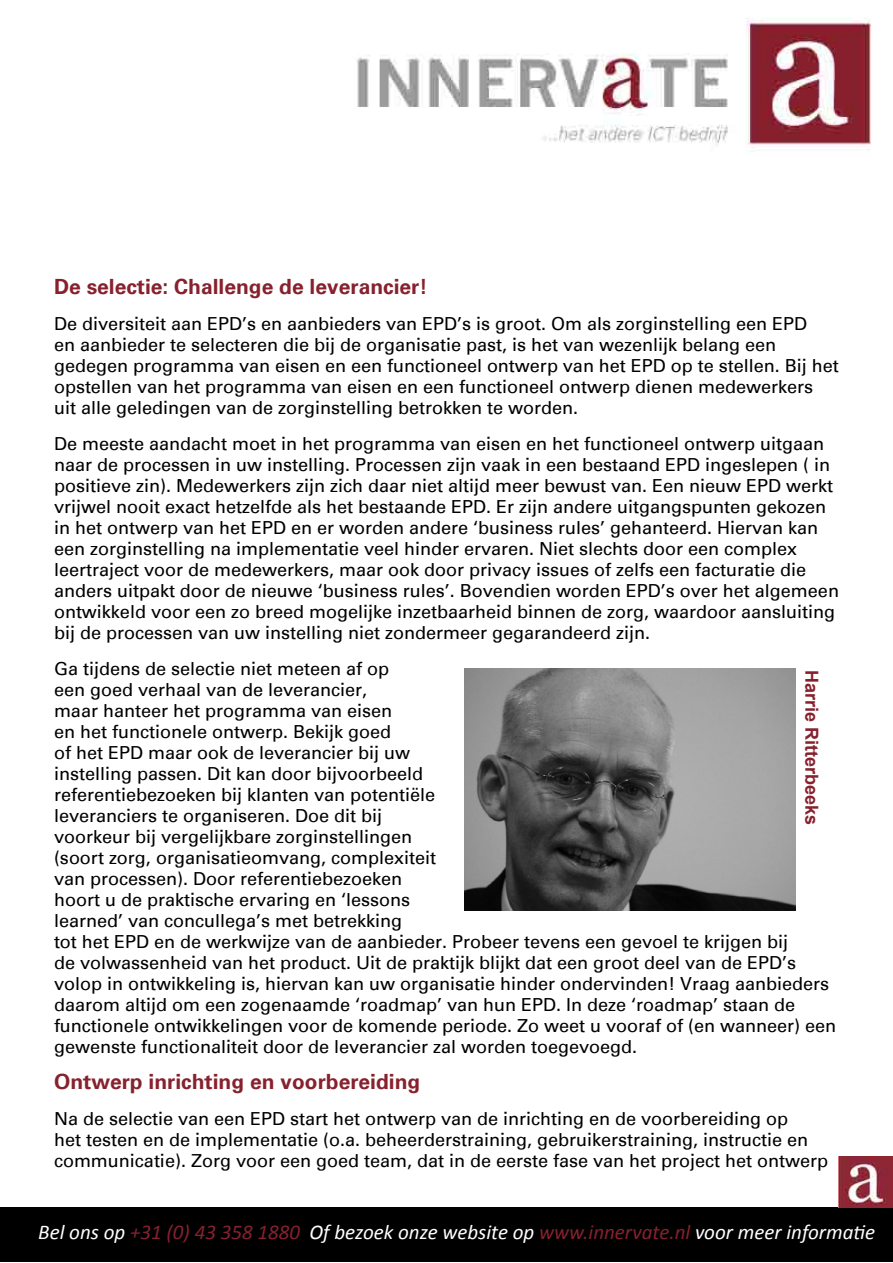
<style>
.page{position:relative;width:893px;height:1263px;background:#fff}
.page>*{position:absolute;margin:0;border:0;box-sizing:border-box;transform-origin:0 0}
.t1{font:italic 21px "Calibri";color:#fff}
.t2{font:700 21px "Univers";color:#87212e}
.t3{font:18px/21px "Univers";color:#000}
.t4{font:700 18px "Arial";color:#87212e}
.s1{color:#87212e}
</style>
<div class="page">
<div style="left:0;top:1208px;width:893px;height:54px;background:#000"></div>
<img style="left:839px;top:1156px;width:54px;height:52px">
<img style="left:356px;top:18px;width:515px;height:134px">
<img style="left:464px;top:668px;width:331px;height:242px">
<p class="t2" style="left:54px;top:274px;width:375px">De selectie: Challenge de leverancier!</p>
<p class="t3" style="left:54px;top:313px;width:786px">De diversiteit aan EPD’s en aanbieders van EPD’s is groot. Om als zorginstelling een EPD<br>en aanbieder te selecteren die bij de organisatie past, is het van wezenlijk belang een gedegen programma van eisen en een functioneel ontwerp van het EPD op te stellen. Bij het opstellen van het programma van eisen en een functioneel ontwerp dienen medewerkers uit alle geledingen van de zorginstelling betrokken te worden.</p>
<p class="t3" style="left:54px;top:433px;width:786px">De meeste aandacht moet in het programma van eisen en het functioneel ontwerp uitgaan naar de processen in uw instelling. Processen zijn vaak in een bestaand EPD ingeslepen ( in positieve zin). Medewerkers zijn zich daar niet altijd meer bewust van. Een nieuw EPD werkt vrijwel nooit exact hetzelfde als het bestaande EPD. Er zijn andere uitgangspunten gekozen in het ontwerp van het EPD en er worden andere ‘business rules’ gehanteerd. Hiervan kan een zorginstelling na implementatie veel hinder ervaren. Niet slechts door een complex leertraject voor de medewerkers, maar ook door privacy issues of zelfs een facturatie die anders uitpakt door de nieuwe ‘business rules’. Bovendien worden EPD’s over het algemeen ontwikkeld voor een zo breed mogelijke inzetbaarheid binnen de zorg, waardoor aansluiting bij de processen van uw instelling niet zondermeer gegarandeerd zijn.</p>
<p class="t3" style="left:54px;top:658px;width:784px">Ga tijdens de selectie niet meteen af op<br>een goed verhaal van de leverancier,<br>maar hanteer het programma van eisen<br>en het functionele ontwerp. Bekijk goed<br>of het EPD maar ook de leverancier bij uw<br>instelling passen. Dit kan door bijvoorbeeld<br>referentiebezoeken bij klanten van potentiële<br>leveranciers te organiseren. Doe dit bij<br>voorkeur bij vergelijkbare zorginstellingen<br>(soort zorg, organisatieomvang, complexiteit<br>van processen). Door referentiebezoeken<br>hoort u de praktische ervaring en ‘lessons<br>learned’ van concullega’s met betrekking<br>tot het EPD en de werkwijze van de aanbieder. Probeer tevens een gevoel te krijgen bij<br>de volwassenheid van het product. Uit de praktijk blijkt dat een groot deel van de EPD’s volop in ontwikkeling is, hiervan kan uw organisatie hinder ondervinden! Vraag aanbieders daarom altijd om een zogenaamde ‘roadmap’ van hun EPD. In deze ‘roadmap’ staan de functionele ontwikkelingen voor de komende periode. Zo weet u vooraf of (en wanneer) een gewenste functionaliteit door de leverancier zal worden toegevoegd.</p>
<p class="t2" style="left:54px;top:1069px;width:368px">Ontwerp inrichting en voorbereiding</p>
<p class="t3" style="left:54px;top:1108px;width:776px">Na de selectie van een EPD start het ontwerp van de inrichting en de voorbereiding op<br>het testen en de implementatie (o.a. beheerderstraining, gebruikerstraining, instructie en communicatie). Zorg voor een goed team, dat in de eerste fase van het project het ontwerp</p>
<p class="t4" style="left:824px;top:670px;width:157px;rotate:90deg">Harrie Ritterbeeks</p>
<p class="t1" style="left:38px;top:1217px;width:838px">Bel ons op <span class="s1">+31 (0) 43 358 1880</span> Of bezoek onze website op <span class="s1">www.innervate.nl</span> voor meer informatie</p>
</div>
